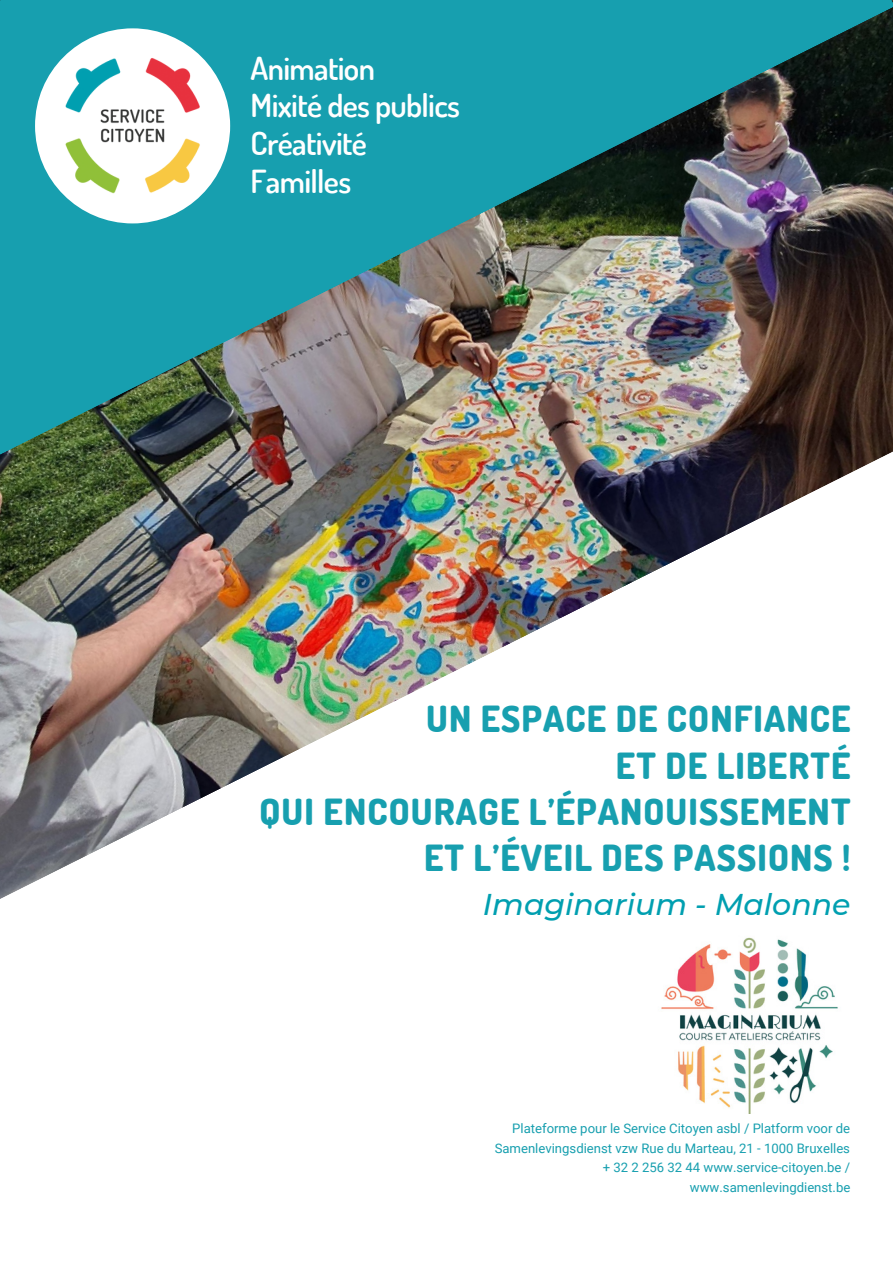
<style>
.page{position:relative;width:893px;height:1264px;background:#fff}
.page>*{position:absolute;margin:0;border:0;box-sizing:border-box;transform-origin:0 0}
.t1{font:800 36px/46.2px "Dosis";letter-spacing:.03em;color:#179faf;text-align:right}
.t2{font:600 31.8px "Dosis";letter-spacing:-.02em;color:#fff}
.t3{font:italic 500 30px "Montserrat";color:#009fb0}
.t4{font:13.05px/19.6px "Roboto";color:#179faf;text-align:right}
</style>
<div class="page">
<img style="left:0;top:454px;width:888px;height:660px">
<img style="left:0;top:0;width:892px;height:454px">
<div style="left:35px;top:28px;width:195px;height:195px;background:#fff;border-radius:50%"></div>
<img style="left:65px;top:58px;width:135px;height:136px">
<img style="left:651px;top:921px;width:199px;height:192px">
<p class="t2" style="left:250px;top:47px;width:126px">Animation</p>
<p class="t2" style="left:250px;top:84px;width:211px">Mixité des publics</p>
<p class="t2" style="left:250px;top:122px;width:118px">Créativité</p>
<p class="t2" style="left:250px;top:160px;width:102px">Familles</p>
<p class="t1" style="left:426px;top:695px;width:426px">UN ESPACE DE CONFIANCE</p>
<p class="t1" style="left:616px;top:741px;width:236px">ET DE LIBERTÉ</p>
<p class="t1" style="left:259px;top:787px;width:592px">QUI ENCOURAGE L’ÉPANOUISSEMENT<br>ET L’ÉVEIL DES PASSIONS !</p>
<p class="t3" style="left:483px;top:885px;width:369px">Imaginarium - Malonne</p>
<p class="t4" style="left:494px;top:1118px;width:357px">Plateforme pour le Service Citoyen asbl / Platform voor de Samenlevingsdienst vzw Rue du Marteau, 21 - 1000 Bruxelles + 32 2 256 32 44 www.service-citoyen.be / www.samenlevingdienst.be</p>
</div>
